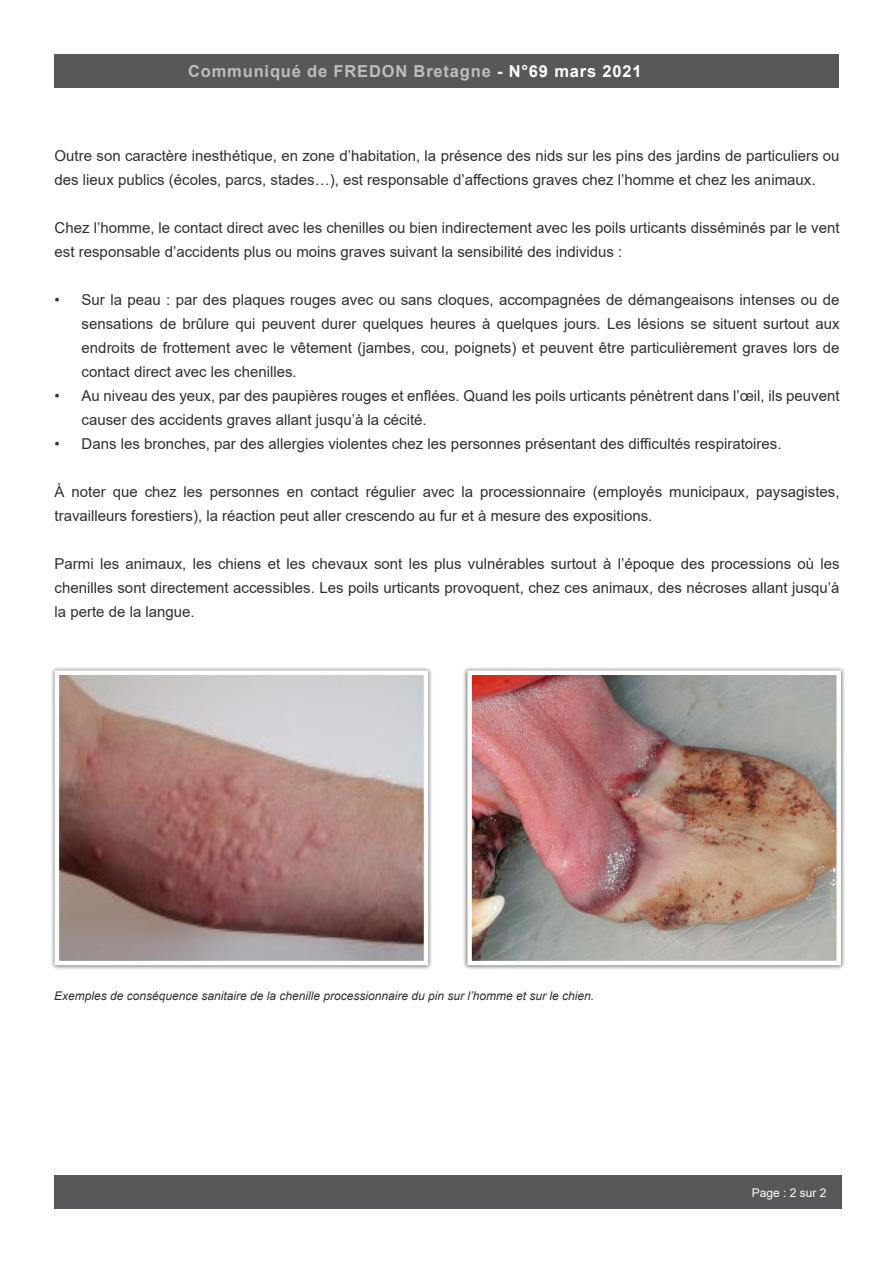
<style>
.page{position:relative;width:893px;height:1263px;background:#fff}
.page>*{position:absolute;margin:0;border:0;box-sizing:border-box;transform-origin:0 0}
.t1{font:700 16.5px "Arial";letter-spacing:.05em;color:#bcbdc0}
.t2{font:15px/24px "Arial";color:#312f30}
.t3{font:italic 12px "Arial";color:#312f30}
.t4{font:12px "Arial";color:#fff}
.s1{color:#fff}
</style>
<div class="page">
<div style="left:54px;top:1176px;width:787px;height:33px;background:#57585a"></div>
<div style="left:54px;top:54px;width:785px;height:33px;background:#57585a"></div>
<div style="left:50px;top:666px;width:383px;height:304px;background:#231f20;opacity:.75"></div>
<img style="left:60px;top:675px;width:363px;height:285px">
<div style="left:55px;top:670px;width:373px;height:295px;border:4px solid #fff"></div>
<div style="left:463px;top:666px;width:382px;height:304px;background:#231f20;opacity:.75"></div>
<img style="left:472px;top:675px;width:364px;height:285px">
<div style="left:467px;top:670px;width:374px;height:295px;border:4px solid #fff"></div>
<p class="t1" style="left:188px;top:59px;width:455px">Communiqué de FREDON Bretagne <span class="s1">- N°69 mars 2021</span></p>
<p class="t2" style="left:55px;top:144px;width:786px">Outre son caractère inesthétique, en zone d’habitation, la présence des nids sur les pins des jardins de particuliers ou des lieux publics (écoles, parcs, stades…), est responsable d’affections graves chez l’homme et chez les animaux.</p>
<p class="t2" style="left:55px;top:216px;width:786px">Chez l’homme, le contact direct avec les chenilles ou bien indirectement avec les poils urticants disséminés par le vent est responsable d’accidents plus ou moins graves suivant la sensibilité des individus :</p>
<p class="t2" style="left:82px;top:288px;width:759px;text-align:justify;text-indent:-27px">• Sur la peau : par des plaques rouges avec ou sans cloques, accompagnées de démangeaisons intenses ou de sensations de brûlure qui peuvent durer quelques heures à quelques jours. Les lésions se situent surtout aux endroits de frottement avec le vêtement (jambes, cou, poignets) et peuvent être particulièrement graves lors de contact direct avec les chenilles.</p>
<p class="t2" style="left:82px;top:384px;width:759px;text-indent:-27px">• Au niveau des yeux, par des paupières rouges et enflées. Quand les poils urticants pénètrent dans l’œil, ils peuvent causer des accidents graves allant jusqu’à la cécité.</p>
<p class="t2" style="left:55px;top:432px;width:728px">• Dans les bronches, par des allergies violentes chez les personnes présentant des difficultés respiratoires.</p>
<p class="t2" style="left:55px;top:480px;width:786px">À noter que chez les personnes en contact régulier avec la processionnaire (employés municipaux, paysagistes, travailleurs forestiers), la réaction peut aller crescendo au fur et à mesure des expositions.</p>
<p class="t2" style="left:55px;top:552px;width:786px;text-align:justify">Parmi les animaux, les chiens et les chevaux sont les plus vulnérables surtout à l’époque des processions où les chenilles sont directement accessibles. Les poils urticants provoquent, chez ces animaux, des nécroses allant jusqu’à la perte de la langue.</p>
<p class="t3" style="left:54px;top:988px;width:542px">Exemples de conséquence sanitaire de la chenille processionnaire du pin sur l’homme et sur le chien.</p>
<p class="t4" style="left:752px;top:1184px;width:76px">Page : 2 sur 2</p>
</div>
